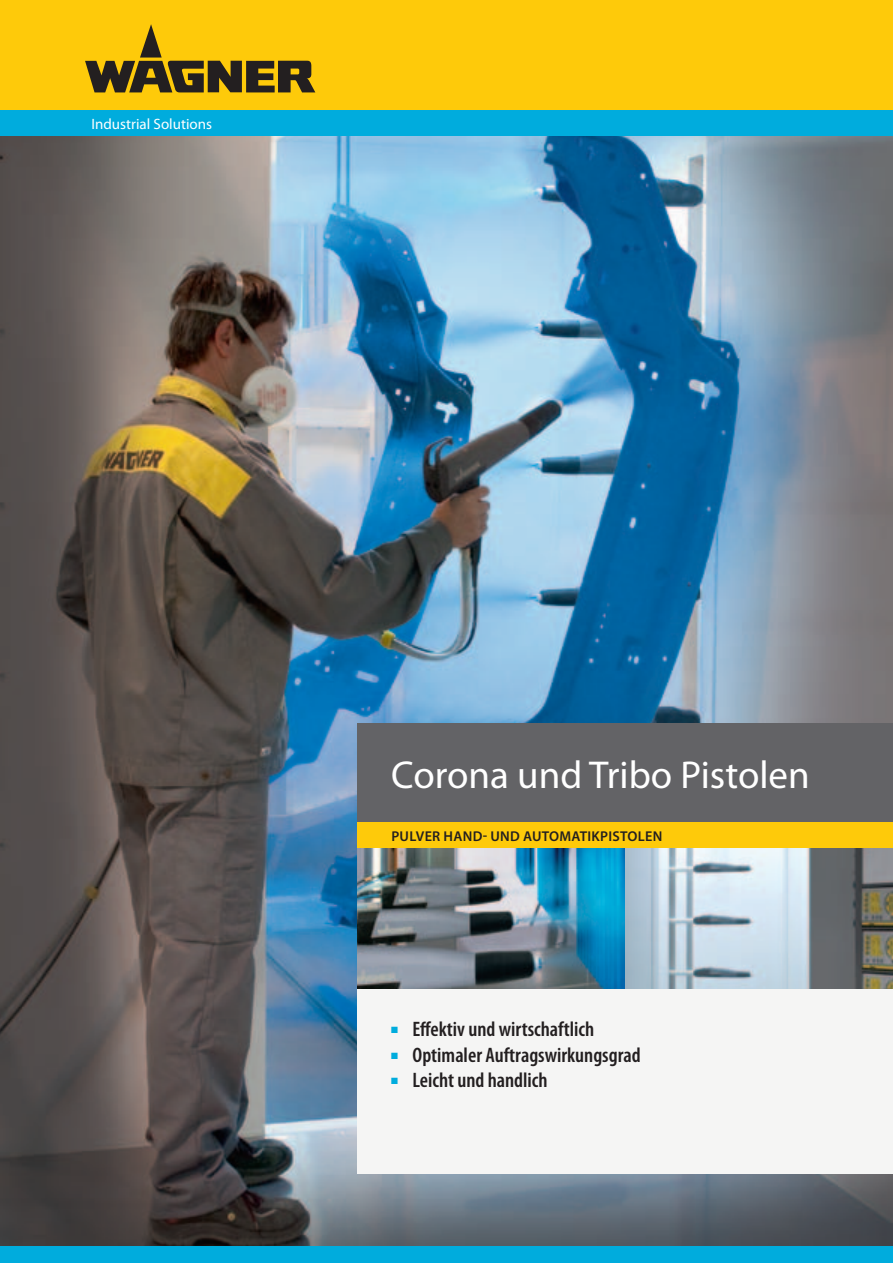
<style>
.page{position:relative;width:893px;height:1263px;background:#fff}
.page>*{position:absolute;margin:0;border:0;box-sizing:border-box;transform-origin:0 0}
.Front_Title_26pt_aut{font:39px "Myriad Pro";color:#fff}
.Front_Listing_Semibo{font:600 condensed 21px "Myriad Pro";color:#231f20}
.Division_10pt_auto_w{font:15px "Myriad Pro";color:#fff}
.Application_Semibold{font:600 14.25px "Myriad Pro";letter-spacing:.02em;color:#231f20}
.s1{color:#00acdd}
</style>
<div class="page">
<img style="left:0;top:136px;width:893px;height:1110px">
<div style="left:357px;top:723px;width:536px;height:100px;background:#636366"></div>
<img style="left:624px;top:848px;width:269px;height:141px">
<img style="left:357px;top:848px;width:267px;height:141px">
<div style="left:357px;top:989px;width:536px;height:185px;background:#f5f5f4"></div>
<div style="left:357px;top:823px;width:536px;height:25px;background:#feca0a"></div>
<div style="left:0;top:0;width:893px;height:111px;background:#feca0a"></div>
<div style="left:0;top:1246px;width:893px;height:17px;background:#00acdd"></div>
<svg style="left:85px;top:24px;width:230px;height:68px"></svg>
<div style="left:0;top:111px;width:893px;height:25px;background:#00acdd"></div>
<p class="Division_10pt_auto_w" style="left:91px;top:115px;width:122px">Industrial Solutions</p>
<p class="Front_Title_26pt_aut" style="left:391px;top:750px;width:420px">Corona und Tribo Pistolen</p>
<p class="Application_Semibold" style="left:391px;top:827px;width:272px">PULVER HAND- UND AUTOMATIKPISTOLEN</p>
<p class="Front_Listing_Semibo" style="left:391px;top:1018px;width:204px"><span class="s1">■</span> Effektiv und wirtschaftlich</p>
<p class="Front_Listing_Semibo" style="left:391px;top:1043px;width:251px"><span class="s1">■</span> Optimaler Auftragswirkungsgrad</p>
<p class="Front_Listing_Semibo" style="left:391px;top:1068px;width:158px"><span class="s1">■</span> Leicht und handlich</p>
</div>
